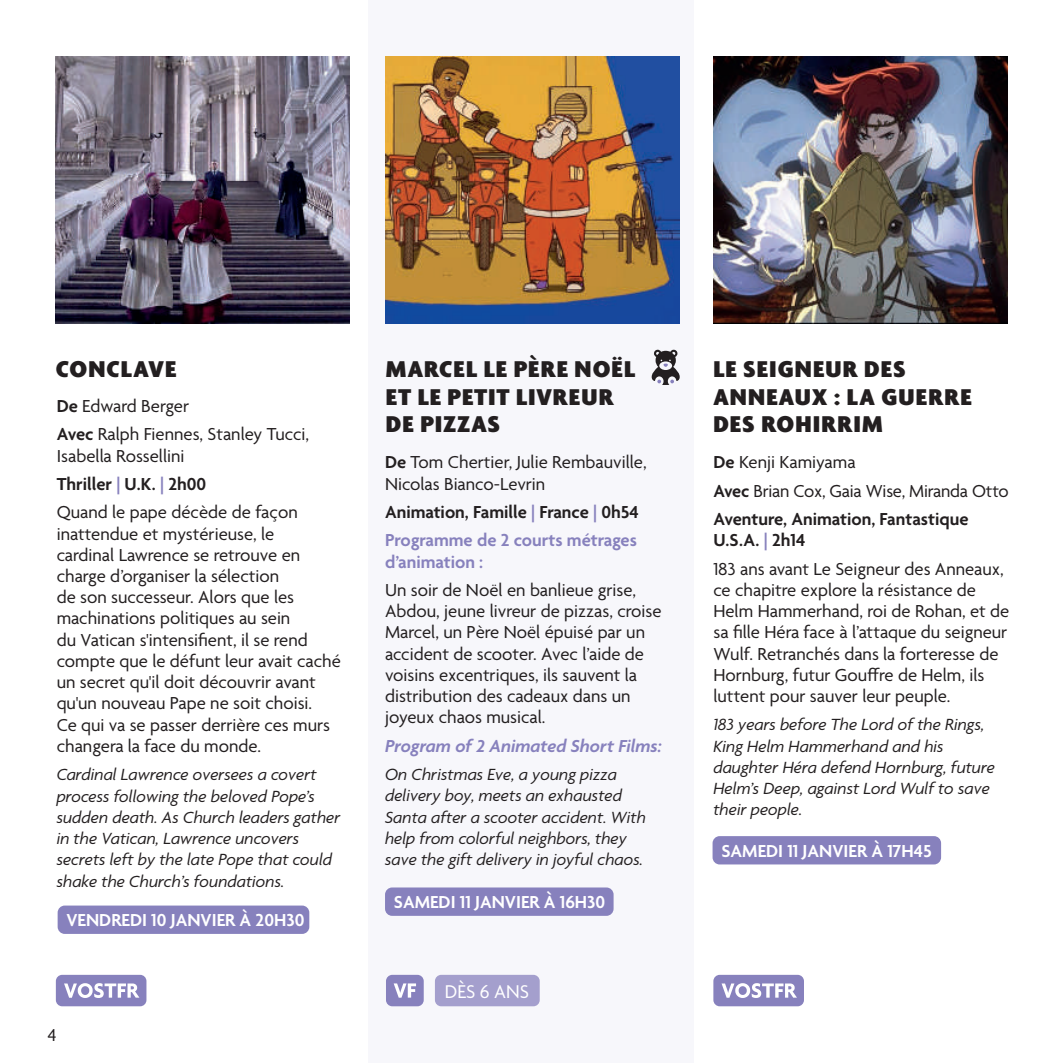
<style>
.page{position:relative;width:1063px;height:1063px;background:#fff}
.page>*{position:absolute;margin:0;border:0;box-sizing:border-box;transform-origin:0 0}
.t1{font:900 condensed 24.75px/27.5px "Agenda";letter-spacing:.035em;color:#231f20;scale:1.17 1}
.t2{font:20px "Agenda";color:#fff}
.t3{font:18.75px/21.2px "Agenda";color:#231f20}
.t4{font:600 18.75px/28.2px "Agenda";color:#8781bd}
.t5{font:600 18.75px "Agenda";color:#fff}
.t6{font:italic 600 18.75px "Agenda";color:#8781bd}
.t7{font:italic 17.5px/21.2px "Agenda";color:#231f20}
.s1{font-weight:600}
.s2{font-weight:600;color:#8781bd}
.s3{color:#231f20}
</style>
<div class="page">
<div style="left:369px;top:0;width:325px;height:1063px;background:#f7f7fb"></div>
<div style="left:386px;top:975px;width:38px;height:31px;background:#8781bd;border-radius:6px"></div>
<svg style="left:394px;top:983px;width:22px;height:15px"></svg>
<div style="left:435px;top:975px;width:105px;height:31px;background:#a49fcd;border-radius:6px"></div>
<div style="left:58px;top:906px;width:251px;height:28px;background:#8781bd;border-radius:7px"></div>
<div style="left:385px;top:887px;width:229px;height:29px;background:#8781bd;border-radius:7px"></div>
<div style="left:713px;top:836px;width:228px;height:28px;background:#8781bd;border-radius:7px"></div>
<svg style="left:651px;top:350px;width:29px;height:35px"></svg>
<img style="left:56px;top:57px;width:294px;height:267px">
<img style="left:386px;top:57px;width:294px;height:267px">
<img style="left:713px;top:57px;width:294px;height:267px">
<div style="left:56px;top:975px;width:90px;height:31px;background:#8781bd;border-radius:6px"></div>
<svg style="left:64px;top:983px;width:75px;height:15px"></svg>
<div style="left:713px;top:975px;width:91px;height:31px;background:#8781bd;border-radius:6px"></div>
<svg style="left:722px;top:983px;width:75px;height:15px"></svg>
<h1 class="t1" style="left:56px;top:357px;width:104px">CONCLAVE</h1>
<h1 class="t1" style="left:386px;top:357px;width:215px">MARCEL LE PÈRE NOËL<br>ET LE PETIT LIVREUR<br>DE PIZZAS</h1>
<h1 class="t1" style="left:713px;top:357px;width:222px">LE SEIGNEUR DES<br>ANNEAUX : LA GUERRE<br>DES ROHIRRIM</h1>
<p class="t3" style="left:57px;top:393px;width:254px;line-height:28.2px"><span class="s1">De</span> Edward Berger<br><span class="s1">Avec</span> Ralph Fiennes, Stanley Tucci,</p>
<p class="t3" style="left:57px;top:443px;width:243px;line-height:28.2px">Isabella Rossellini<br><span class="s1">Thriller</span> <span class="s2">|</span> <span class="s1">U.K.</span> <span class="s2">|</span> <span class="s1">2h00<br></span>Quand le pape décède de façon</p>
<p class="t3" style="left:57px;top:524px;width:286px">inattendue et mystérieuse, le<br>cardinal Lawrence se retrouve en charge d’organiser la sélection<br>de son successeur. Alors que les machinations politiques au sein<br>du Vatican s'intensifient, il se rend compte que le défunt leur avait caché un secret qu'il doit découvrir avant qu'un nouveau Pape ne soit choisi.<br>Ce qui va se passer derrière ces murs changera la face du monde.</p>
<p class="t7" style="left:57px;top:764px;width:285px">Cardinal Lawrence oversees a covert process following the beloved Pope’s sudden death. As Church leaders gather in the Vatican, Lawrence uncovers secrets left by the late Pope that could shake the Church’s foundations.</p>
<p class="t3" style="left:385px;top:453px;width:263px"><span class="s1">De</span> Tom Chertier, Julie Rembauville,<br>Nicolas Bianco-Levrin</p>
<p class="t4" style="left:385px;top:499px;width:255px"><span class="s3">Animation, Famille</span> | <span class="s3">France</span> | <span class="s3">0h54<br></span>Programme de 2 courts métrages</p>
<p class="t4" style="left:385px;top:549px;width:100px">d’animation :</p>
<p class="t3" style="left:385px;top:580px;width:278px">Un soir de Noël en banlieue grise, Abdou, jeune livreur de pizzas, croise Marcel, un Père Noël épuisé par un accident de scooter. Avec l’aide de voisins excentriques, ils sauvent la distribution des cadeaux dans un joyeux chaos musical.</p>
<p class="t6" style="left:385px;top:736px;width:278px">Program of 2 Animated Short Films:</p>
<p class="t7" style="left:385px;top:764px;width:262px">On Christmas Eve, a young pizza delivery boy, meets an exhausted Santa after a scooter accident. With help from colorful neighbors, they save the gift delivery in joyful chaos.</p>
<p class="t3" style="left:713px;top:449px;width:297px;line-height:28.2px"><span class="s1">De</span> Kenji Kamiyama<br><span class="s1">Avec</span> Brian Cox, Gaia Wise, Miranda Otto<br><span class="s1">Aventure, Animation, Fantastique</span></p>
<p class="t3" style="left:713px;top:527px;width:292px;line-height:28.2px"><span class="s1">U.S.A.</span> <span class="s2">|</span> <span class="s1">2h14<br></span>183 ans avant Le Seigneur des Anneaux,</p>
<p class="t3" style="left:713px;top:580px;width:298px">ce chapitre explore la résistance de Helm Hammerhand, roi de Rohan, et de sa fille Héra face à l’attaque du seigneur Wulf. Retranchés dans la forteresse de Hornburg, futur Gouffre de Helm, ils luttent pour sauver leur peuple.</p>
<p class="t7" style="left:713px;top:714px;width:283px">183 years before The Lord of the Rings,<br>King Helm Hammerhand and his daughter Héra defend Hornburg, future<br>Helm’s Deep, against Lord Wulf to save their people.</p>
<p class="t5" style="left:721px;top:841px;width:212px">SAMEDI 11 JANVIER À 17H45</p>
<p class="t5" style="left:66px;top:910px;width:239px">VENDREDI 10 JANVIER À 20H30</p>
<p class="t3" style="left:48px;top:1026px;width:10px">4</p>
<p class="t5" style="left:394px;top:892px;width:213px">SAMEDI 11 JANVIER À 16H30</p>
<p class="t2" style="left:445px;top:981px;width:86px">DÈS 6 ANS</p>
</div>
